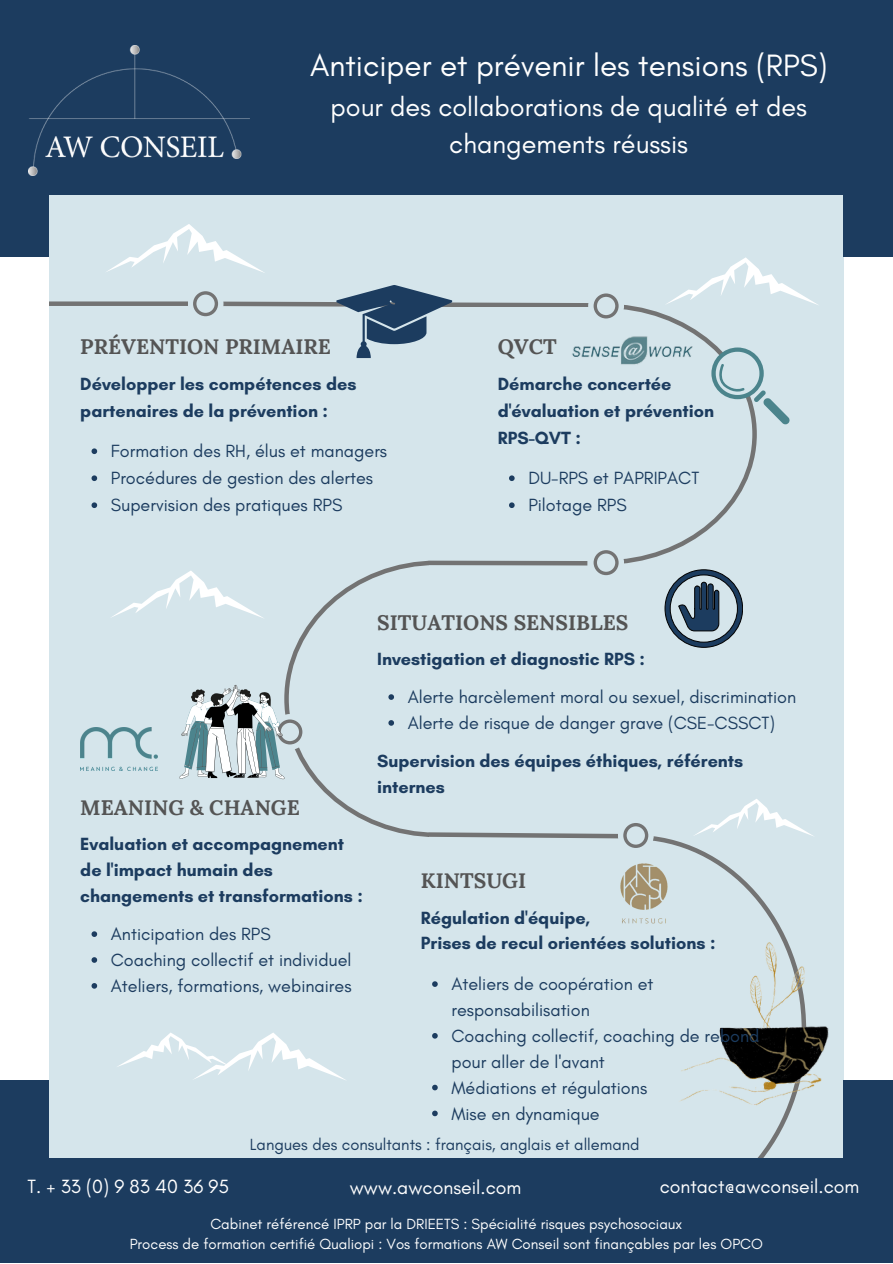
<style>
.page{position:relative;width:893px;height:1264px;background:#fff}
.page>*{position:absolute;margin:0;border:0;box-sizing:border-box;transform-origin:0 0}
.t1{font:31.5px "Glacial Indifference";color:#fff}
.t2{font:27px/37px "Glacial Indifference";color:#fff;text-align:center}
.t3{font:700 21px "Lora";color:#545454}
.t4{font:19.5px "Glacial Indifference";color:#fff}
.t5{font:18px/25.8px "Glacial Indifference";color:#1c3c5f}
.t6{font:700 18px/27px "Glacial Indifference";color:#1c3c5f}
.t7{font:16.5px "Glacial Indifference";color:#1c3c5f}
.t8{font:15px "Glacial Indifference";color:#fff}
</style>
<div class="page">
<div style="left:0;top:0;width:89px;height:257px;background:#1c3c5f"></div>
<div style="left:0;top:0;width:892px;height:196px;background:#1c3c5f"></div>
<img style="left:28px;top:45px;width:222px;height:131px">
<div style="left:49px;top:196px;width:794px;height:962px;background:#d5e5eb"></div>
<div style="left:843px;top:0;width:49px;height:257px;background:#1c3c5f"></div>
<div style="left:49px;top:301px;width:144px;height:5px;background:#737373"></div>
<svg style="left:653px;top:836px;width:139px;height:322px"></svg>
<svg style="left:91px;top:448px;width:6px;height:6px"></svg>
<svg style="left:91px;top:475px;width:6px;height:6px"></svg>
<svg style="left:91px;top:502px;width:6px;height:6px"></svg>
<svg style="left:624px;top:305px;width:132px;height:259px"></svg>
<svg style="left:285px;top:560px;width:144px;height:277px"></svg>
<div style="left:429px;top:560px;width:158px;height:5px;background:#737373"></div>
<img style="left:80px;top:727px;width:78px;height:44px">
<svg style="left:593px;top:550px;width:25px;height:25px"></svg>
<div style="left:272px;top:714px;width:36px;height:36px;background:#d5e5eb;border-radius:50%"></div>
<svg style="left:424px;top:823px;width:224px;height:25px"></svg>
<img style="left:620px;top:859px;width:58px;height:68px">
<img style="left:621px;top:332px;width:71px;height:33px">
<svg style="left:179px;top:685px;width:123px;height:94px"></svg>
<img style="left:665px;top:941px;width:164px;height:166px">
<svg style="left:509px;top:475px;width:5px;height:6px"></svg>
<svg style="left:509px;top:502px;width:5px;height:6px"></svg>
<svg style="left:664px;top:257px;width:154px;height:49px"></svg>
<svg style="left:117px;top:1032px;width:228px;height:48px"></svg>
<svg style="left:106px;top:224px;width:159px;height:49px"></svg>
<svg style="left:111px;top:571px;width:152px;height:47px"></svg>
<svg style="left:665px;top:569px;width:77px;height:78px"></svg>
<svg style="left:188px;top:285px;width:434px;height:73px"></svg>
<svg style="left:711px;top:347px;width:78px;height:77px"></svg>
<div style="left:843px;top:1080px;width:49px;height:182px;background:#1c3c5f"></div>
<div style="left:0;top:1158px;width:892px;height:104px;background:#1c3c5f"></div>
<div style="left:0;top:1080px;width:49px;height:182px;background:#1c3c5f"></div>
<svg style="left:694px;top:799px;width:119px;height:37px"></svg>
<svg style="left:388px;top:694px;width:6px;height:6px"></svg>
<svg style="left:388px;top:720px;width:6px;height:5px"></svg>
<svg style="left:91px;top:931px;width:6px;height:5px"></svg>
<svg style="left:91px;top:957px;width:6px;height:5px"></svg>
<svg style="left:91px;top:983px;width:6px;height:5px"></svg>
<svg style="left:432px;top:981px;width:5px;height:5px"></svg>
<svg style="left:432px;top:1033px;width:5px;height:5px"></svg>
<svg style="left:432px;top:1084px;width:5px;height:6px"></svg>
<svg style="left:432px;top:1110px;width:5px;height:6px"></svg>
<p class="t1" style="left:310px;top:46px;width:519px">Anticiper et prévenir les tensions (RPS)</p>
<p class="t2" style="left:330px;top:87px;width:478px">pour des collaborations de qualité et des changements réussis</p>
<p class="t3" style="left:80px;top:333px;width:252px">PRÉVENTION PRIMAIRE</p>
<p class="t3" style="left:497px;top:333px;width:61px">QVCT</p>
<p class="t6" style="left:80px;top:370px;width:278px">Développer les compétences des partenaires de la prévention :</p>
<p class="t5" style="left:111px;top:438px;width:278px">Formation des RH, élus et managers</p>
<p class="t5" style="left:111px;top:465px;width:264px">Procédures de gestion des alertes</p>
<p class="t5" style="left:111px;top:492px;width:233px">Supervision des pratiques RPS</p>
<p class="t6" style="left:497px;top:370px;width:218px">Démarche concertée d'évaluation et prévention<br>RPS-QVT :</p>
<p class="t5" style="left:528px;top:465px;width:172px">DU-RPS et PAPRIPACT</p>
<p class="t5" style="left:528px;top:492px;width:100px">Pilotage RPS</p>
<p class="t3" style="left:377px;top:608px;width:253px">SITUATIONS SENSIBLES</p>
<p class="t6" style="left:377px;top:645px;width:269px">Investigation et diagnostic RPS :</p>
<p class="t5" style="left:408px;top:684px;width:390px">Alerte harcèlement moral ou sexuel, discrimination</p>
<p class="t5" style="left:408px;top:710px;width:368px">Alerte de risque de danger grave (CSE-CSSCT)</p>
<p class="t3" style="left:80px;top:793px;width:221px">MEANING &amp; CHANGE</p>
<p class="t6" style="left:80px;top:831px;width:284px;line-height:25.8px">Evaluation et accompagnement de l'impact humain des changements et transformations :</p>
<p class="t5" style="left:111px;top:921px;width:161px">Anticipation des RPS</p>
<p class="t5" style="left:111px;top:947px;width:242px">Coaching collectif et individuel</p>
<p class="t5" style="left:111px;top:972px;width:242px">Ateliers, formations, webinaires</p>
<p class="t6" style="left:377px;top:748px;width:367px;line-height:25.8px">Supervision des équipes éthiques, référents internes</p>
<p class="t3" style="left:421px;top:866px;width:107px">KINTSUGI</p>
<p class="t6" style="left:421px;top:903px;width:171px">Régulation d'équipe,</p>
<p class="t6" style="left:421px;top:929px;width:296px">Prises de recul orientées solutions :</p>
<p class="t5" style="left:451px;top:971px;width:203px">Ateliers de coopération et responsabilisation</p>
<p class="t5" style="left:451px;top:1022px;width:309px">Coaching collectif, coaching de rebond pour aller de l'avant</p>
<p class="t5" style="left:451px;top:1074px;width:197px">Médiations et régulations</p>
<p class="t5" style="left:451px;top:1100px;width:150px">Mise en dynamique</p>
<p class="t7" style="left:250px;top:1134px;width:391px">Langues des consultants : français, anglais et allemand</p>
<p class="t4" style="left:27px;top:1173px;width:203px">T. + 33 (0) 9 83 40 36 95</p>
<p class="t4" style="left:350px;top:1175px;width:173px">www.awconseil.com</p>
<p class="t4" style="left:659px;top:1173px;width:201px">contact@awconseil.com</p>
<p class="t8" style="left:210px;top:1214px;width:473px">Cabinet référencé IPRP par la DRIEETS : Spécialité risques psychosociaux</p>
<p class="t8" style="left:130px;top:1234px;width:634px">Process de formation certifié Qualiopi : Vos formations AW Conseil sont finançables par les OPCO</p>
</div>
